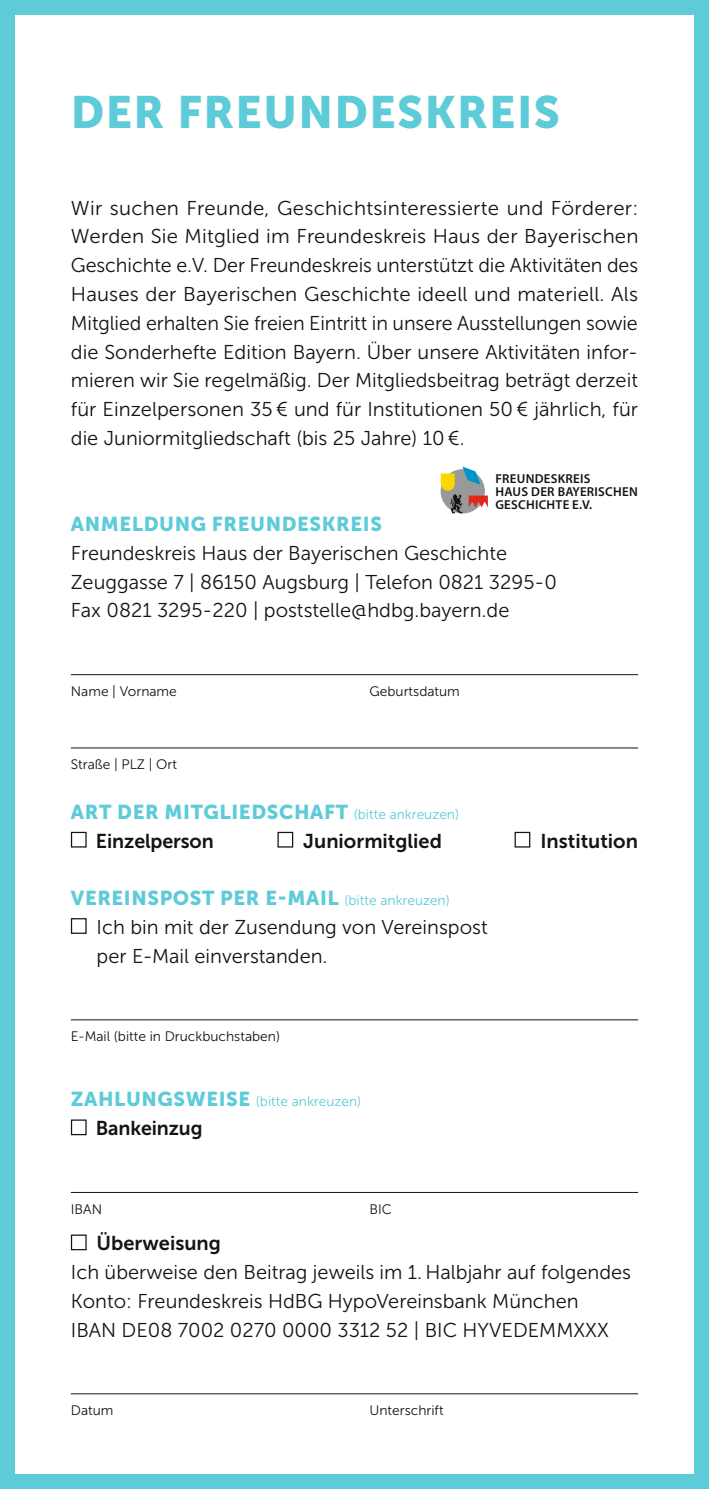
<style>
.page{position:relative;width:709px;height:1489px;background:#fff}
.page>*{position:absolute;margin:0;border:0;box-sizing:border-box;transform-origin:0 0}
.t1{font:45px "Museo Sans 900";letter-spacing:.03em;color:#5dcbd8}
.t2{font:20px/28.8px "Museo Sans 300";color:#141414}
.t3{font:20px "Museo Sans 900";letter-spacing:.03em;color:#5dcbd8}
.t4{font:20px "Museo Sans 700";color:#141414}
.t5{font:13.75px "Museo Sans 300";color:#141414}
.t6{font:13.75px "Museo Sans 300";color:#5dcbd8}
.t7{font:600 13px/13.2px "Myriad Pro";letter-spacing:.02em;color:#141414}
.s1{font-family:"Museo Sans 300";font-size:13.75px}
.s2{font-family:"Museo Sans 900";font-size:20px}
</style>
<div class="page">
<div style="left:0;top:0;width:709px;height:1488px;border:15px solid #5dcbd8"></div>
<hr style="left:71px;top:674px;width:567px;height:1px;background:#141414">
<hr style="left:71px;top:747px;width:567px;height:1px;background:#141414">
<hr style="left:71px;top:1191px;width:567px;height:1px;background:#141414">
<hr style="left:71px;top:1393px;width:567px;height:1px;background:#141414">
<svg style="left:70px;top:1234px;width:17px;height:16px"></svg>
<svg style="left:70px;top:831px;width:17px;height:17px"></svg>
<svg style="left:277px;top:831px;width:17px;height:17px"></svg>
<svg style="left:514px;top:831px;width:17px;height:17px"></svg>
<svg style="left:70px;top:918px;width:17px;height:16px"></svg>
<svg style="left:70px;top:1119px;width:17px;height:16px"></svg>
<hr style="left:71px;top:1019px;width:567px;height:1px;background:#141414">
<svg style="left:441px;top:466px;width:47px;height:48px"></svg>
<h1 class="t1" style="left:71px;top:87px;width:490px">DER FREUNDESKREIS</h1>
<p class="t2" style="left:71px;top:194px;width:569px;text-align:justify">Wir suchen Freunde, Geschichtsinteressierte und Förderer:<br>Werden Sie Mitglied im Freundeskreis Haus der Bayerischen Geschichte e. V. Der Freundeskreis unterstützt die Aktivitäten des Hauses der Bayerischen Geschichte ideell und materiell. Als Mitglied erhalten Sie freien Eintritt in unsere Ausstellungen sowie die Sonderhefte Edition Bayern. Über unsere Aktivitäten infor&shy;mieren wir Sie regelmäßig. Der Mitgliedsbeitrag beträgt derzeit für Einzelpersonen 35 € und für Institutionen 50 € jährlich, für die Juniormitgliedschaft (bis 25 Jahre) 10 €.</p>
<p class="t7" style="left:495px;top:471px;width:144px">FREUNDESKREIS<br>HAUS DER BAYERISCHEN<br>GESCHICHTE E.V.</p>
<p class="t3" style="left:71px;top:512px;width:312px">ANMELDUNG FREUNDESKREIS</p>
<p class="t2" style="left:71px;top:538px;width:487px">Freundeskreis Haus der Bayerischen Geschichte<br>Zeuggasse 7 | 86150 Augsburg | Telefon 0821 3295-0<br>Fax 0821 3295-220 | poststelle@hdbg.bayern.de</p>
<p class="t5" style="left:71px;top:683px;width:107px">Name | Vorname</p>
<p class="t5" style="left:369px;top:683px;width:92px">Geburtsdatum</p>
<p class="t5" style="left:71px;top:757px;width:108px">Straße | PLZ | Ort</p>
<p class="t3" style="left:71px;top:800px;width:389px">ART DER MITGLIEDSCHAFT <span class="s1">(bitte ankreuzen)</span></p>
<p class="t4" style="left:96px;top:829px;width:119px">Einzelperson</p>
<p class="t4" style="left:303px;top:829px;width:140px">Juniormitglied</p>
<p class="t4" style="left:540px;top:829px;width:99px">Institution</p>
<p class="t3" style="left:71px;top:886px;width:380px">VEREINSPOST PER E-MAIL <span class="s1">(bitte ankreuzen)</span></p>
<p class="t2" style="left:97px;top:912px;width:392px">Ich bin mit der Zusendung von Vereinspost per E-Mail einverstanden.</p>
<p class="t5" style="left:71px;top:1028px;width:211px">E-Mail (bitte in Druckbuchstaben)</p>
<p class="t6" style="left:71px;top:1094px;width:292px"><span class="s2">ZAHLUNGSWEISE</span> (bitte ankreuzen)</p>
<p class="t4" style="left:96px;top:1117px;width:108px">Bankeinzug</p>
<p class="t5" style="left:71px;top:1201px;width:33px">IBAN</p>
<p class="t5" style="left:369px;top:1201px;width:24px">BIC</p>
<p class="t4" style="left:97px;top:1232px;width:126px">Überweisung</p>
<p class="t2" style="left:71px;top:1257px;width:561px">Ich überweise den Beitrag jeweils im 1. Halbjahr auf folgendes<br>Konto: Freundeskreis HdBG HypoVereinsbank München<br>IBAN DE08 7002 0270 0000 3312 52 | BIC HYVEDEMMXXX</p>
<p class="t5" style="left:71px;top:1402px;width:44px">Datum</p>
<p class="t5" style="left:369px;top:1402px;width:76px">Unterschrift</p>
</div>
